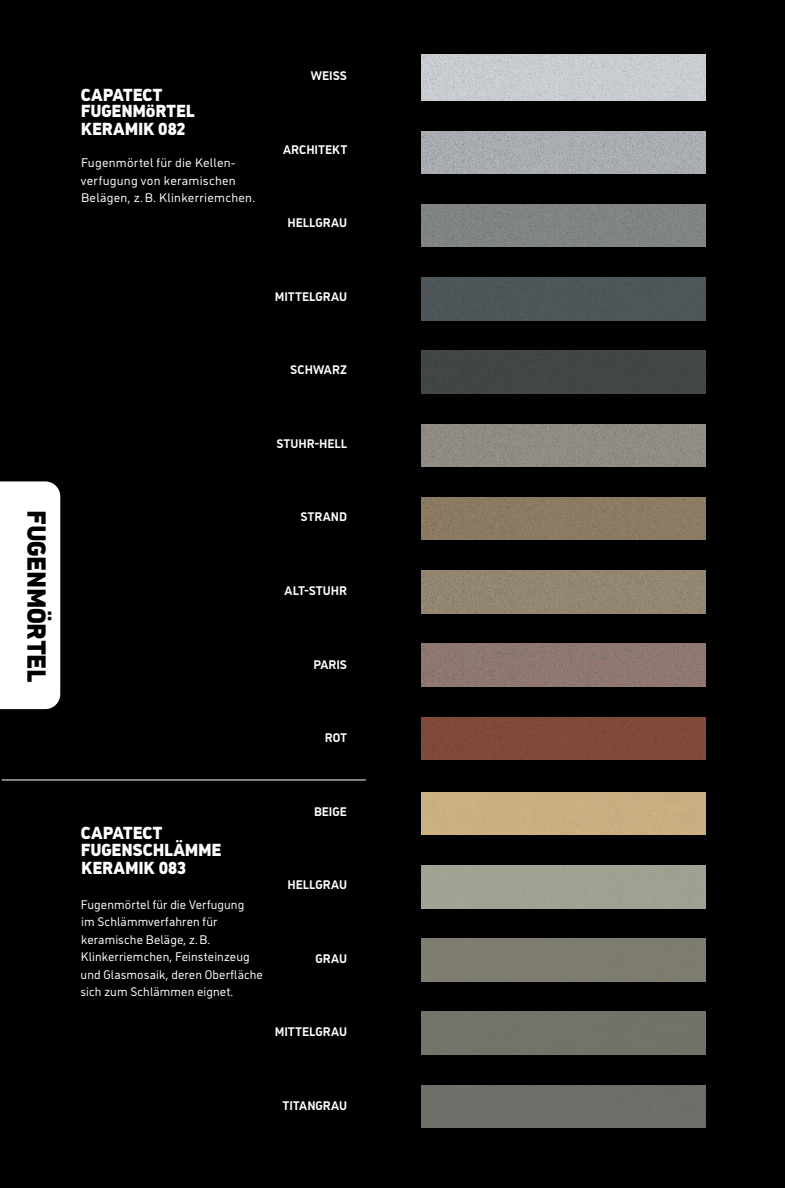
<style>
.page{position:relative;width:785px;height:1188px;background:#fff}
.page>*{position:absolute;margin:0;border:0;box-sizing:border-box;transform-origin:0 0}
.t1{font:900 26.25px "CAP Elephant";letter-spacing:-.015em;color:#000}
.t2{font:900 17.5px/17.5px "CAP Elephant";letter-spacing:-.01em;color:#fff}
.t3{font:17.5px/16.9px "CAP Elephant Black Low";letter-spacing:-.01em;color:#fff}
.t4{font:12.5px/17.5px "CAP Elephant";letter-spacing:.01em;color:#fff}
.t5{font:700 12.5px "CAP Elephant";letter-spacing:-.005em;color:#fff}
</style>
<div class="page">
<div style="left:0;top:0;width:785px;height:1187px;background:#000"></div>
<hr style="left:2px;top:779px;width:364px;height:1px;background:#fff">
<div style="left:0;top:481px;width:60px;height:228px;background:#fff"></div>
<img style="left:422px;top:54px;width:283px;height:46px">
<img style="left:422px;top:131px;width:283px;height:43px">
<div style="left:422px;top:351px;width:283px;height:42px;background:#424645"></div>
<div style="left:422px;top:277px;width:283px;height:43px;background:#4d5759"></div>
<img style="left:422px;top:204px;width:283px;height:43px">
<div style="left:422px;top:717px;width:283px;height:42px;background:#7f4a3a"></div>
<img style="left:422px;top:570px;width:283px;height:43px">
<img style="left:422px;top:497px;width:283px;height:42px">
<img style="left:422px;top:424px;width:283px;height:42px">
<img style="left:422px;top:643px;width:283px;height:43px">
<div style="left:422px;top:938px;width:283px;height:42px;background:#7d7d6f"></div>
<div style="left:422px;top:1011px;width:283px;height:43px;background:#717469"></div>
<div style="left:422px;top:1085px;width:283px;height:42px;background:#6d7068"></div>
<div style="left:422px;top:865px;width:283px;height:42px;background:#a1a293"></div>
<div style="left:422px;top:792px;width:283px;height:42px;background:#c9af81"></div>
<h1 class="t1" style="left:52px;top:510px;width:174px;rotate:90deg">FUGENMÖRTEL</h1>
<h2 class="t3" style="left:81px;top:87px;width:116px">CAPATECT<br>FUGENMÖRTEL<br>KERAMIK 082</h2>
<p class="t4" style="left:81px;top:154px;width:176px">Fugenmörtel für die Kellen&shy;verfugung von keramischen<br>Belägen, z.B. Klinkerriemchen.</p>
<p class="t5" style="left:311px;top:68px;width:38px">WEISS</p>
<p class="t5" style="left:283px;top:142px;width:66px">ARCHITEKT</p>
<p class="t5" style="left:287px;top:215px;width:61px">HELLGRAU</p>
<p class="t5" style="left:275px;top:289px;width:74px">MITTELGRAU</p>
<p class="t5" style="left:290px;top:362px;width:58px">SCHWARZ</p>
<p class="t5" style="left:276px;top:436px;width:72px">STUHR-HELL</p>
<p class="t5" style="left:300px;top:509px;width:48px">STRAND</p>
<p class="t5" style="left:285px;top:583px;width:64px">ALT-STUHR</p>
<p class="t5" style="left:313px;top:656px;width:35px">PARIS</p>
<p class="t5" style="left:325px;top:730px;width:24px">ROT</p>
<h2 class="t2" style="left:81px;top:823px;width:142px">CAPATECT<br>FUGENSCHLÄMME<br>KERAMIK 083</h2>
<p class="t4" style="left:80px;top:895px;width:184px">Fugenmörtel für die Verfugung<br>im Schlämmverfahren für keramische Beläge, z.B.<br>Klinkerriemchen, Feinsteinzeug und Glasmosaik, deren Oberfläche sich zum Schlämmen eignet.</p>
<p class="t5" style="left:314px;top:803px;width:34px">BEIGE</p>
<p class="t5" style="left:287px;top:877px;width:61px">HELLGRAU</p>
<p class="t5" style="left:316px;top:950px;width:33px">GRAU</p>
<p class="t5" style="left:275px;top:1024px;width:74px">MITTELGRAU</p>
<p class="t5" style="left:282px;top:1097px;width:66px">TITANGRAU</p>
</div>
